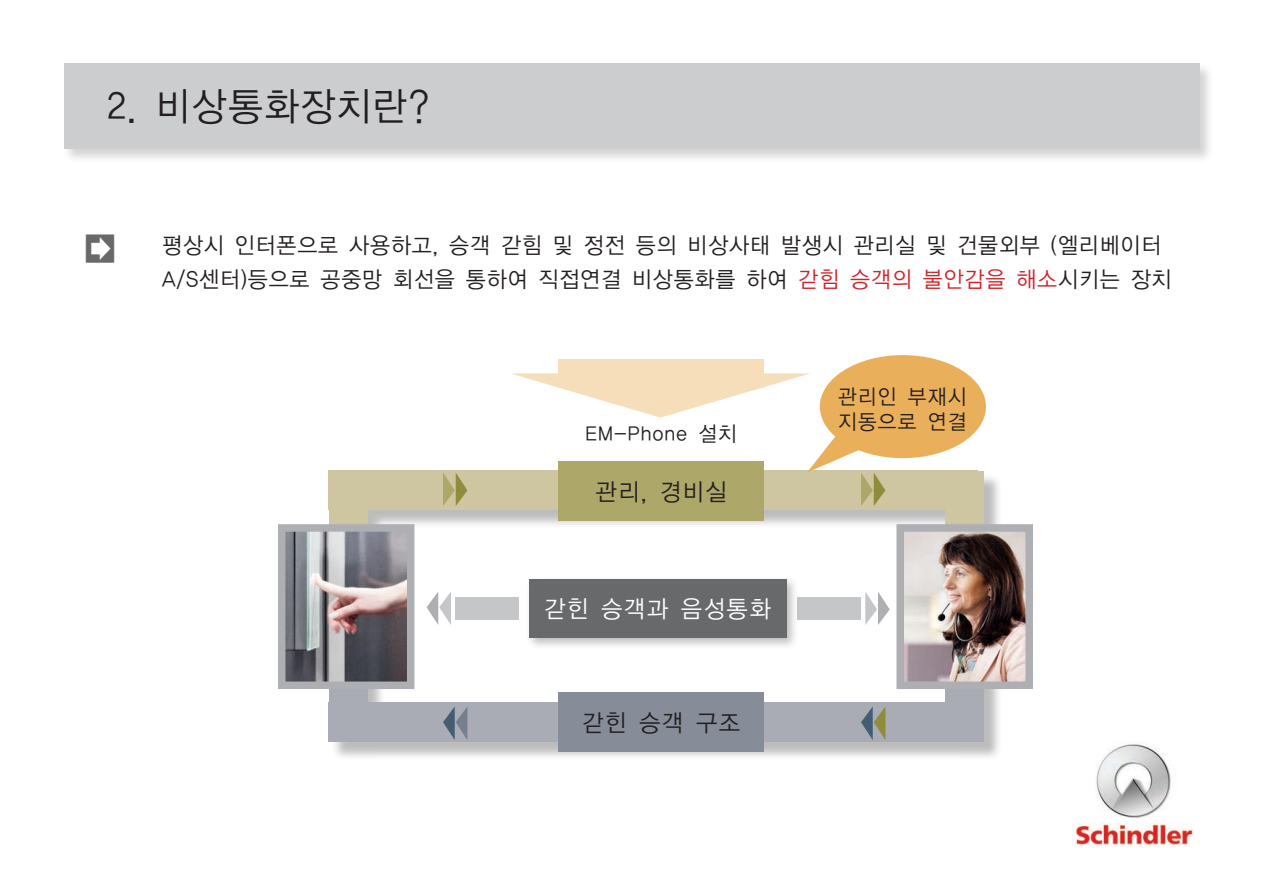
<style>
.page{position:relative;width:1263px;height:893px;background:#fff}
.page>*{position:absolute;margin:0;border:0;box-sizing:border-box;transform-origin:0 0}
.t1{font:39px "YDIYGO120 KS Cpc EUC H";letter-spacing:-.025em;color:#231f20;scale:.95 1}
.t2{font:24px "YDIYGO120 KS Cpc EUC H";color:#231f20;scale:.95 1}
.t3{font:24px "YDIYGO120 KS Cpc EUC H";color:#fff;scale:.95 1}
.t4{font:22.5px "YDIYGO120 KS Cpc EUC H";letter-spacing:-.025em;color:#231f20;scale:.95 1}
.t5{font:21px/25.2px "YDIYGO120 KS Cpc EUC H";color:#231f20;scale:.95 1}
.s1{color:#ce252a}
</style>
<div class="page">
<div style="left:62px;top:62px;width:1152px;height:101px;background:#231f20;opacity:.2"></div>
<div style="left:64px;top:64px;width:1135px;height:85px;background:#cccdcf"></div>
<img style="left:1074px;top:744px;width:119px;height:100px">
<div style="left:331px;top:473px;width:672px;height:93px;background:#231f20;opacity:.3"></div>
<div style="left:329px;top:471px;width:649px;height:39px;background:#cdc6a1"></div>
<div style="left:329px;top:471px;width:39px;height:76px;background:#cdc6a1"></div>
<div style="left:945px;top:471px;width:39px;height:76px;background:#cdc6a1"></div>
<div style="left:331px;top:668px;width:672px;height:93px;background:#231f20;opacity:.3"></div>
<div style="left:329px;top:702px;width:649px;height:40px;background:#a9abb5"></div>
<div style="left:329px;top:665px;width:39px;height:77px;background:#a9abb5"></div>
<div style="left:945px;top:665px;width:39px;height:77px;background:#a9abb5"></div>
<div style="left:820px;top:355px;width:166px;height:103px;background:#eaaf5b;border-radius:50%"></div>
<div style="left:525px;top:575px;width:274px;height:75px;background:#231f20;opacity:.3"></div>
<div style="left:529px;top:579px;width:258px;height:59px;background:#67696b"></div>
<img style="left:287px;top:533px;width:118px;height:147px">
<div style="left:278px;top:524px;width:136px;height:165px;border:8px solid #aeafb3"></div>
<img style="left:905px;top:533px;width:119px;height:147px">
<div style="left:896px;top:524px;width:137px;height:165px;border:8px solid #aeafb3"></div>
<div style="left:559px;top:462px;width:205px;height:59px;background:#ada769"></div>
<div style="left:559px;top:692px;width:205px;height:60px;background:#878c99"></div>
<div style="left:455px;top:597px;width:64px;height:22px;background:#c5c6c8"></div>
<div style="left:797px;top:597px;width:64px;height:22px;background:#c5c6c8"></div>
<svg style="left:427px;top:592px;width:24px;height:33px"></svg>
<svg style="left:443px;top:473px;width:24px;height:33px"></svg>
<svg style="left:861px;top:706px;width:24px;height:34px"></svg>
<svg style="left:443px;top:706px;width:24px;height:34px"></svg>
<svg style="left:865px;top:592px;width:25px;height:33px"></svg>
<div style="left:559px;top:359px;width:205px;height:28px;background:#f7deba"></div>
<svg style="left:510px;top:373px;width:375px;height:133px"></svg>
<h1 class="t1" style="left:106px;top:86px;width:343px">2. 비상통화장치란?</h1>
<p class="t4" style="left:162px;top:234px;width:1055px">평상시 인터폰으로 사용하고, 승객 갇힘 및 정전 등의 비상사태 발생시 관리실 및 건물외부 (엘리베이터</p>
<p class="t4" style="left:162px;top:268px;width:1065px">A/S센터)등으로 공중망 회선을 통하여 직접연결 비상통화를 하여 <span class="s1">갇힘 승객의 불안감을 해소</span>시키는 장치</p>
<p class="t5" style="left:585px;top:421px;width:162px">EM-Phone 설치</p>
<p class="t2" style="left:595px;top:480px;width:141px">관리, 경비실</p>
<p class="t3" style="left:543px;top:597px;width:241px">갇힌 승객과 음성통화</p>
<p class="t2" style="left:581px;top:711px;width:170px">갇힌 승객 구조</p>
<p class="t5" style="left:837px;top:384px;width:138px">관리인 부재시 지동으로 연결</p>
</div>
